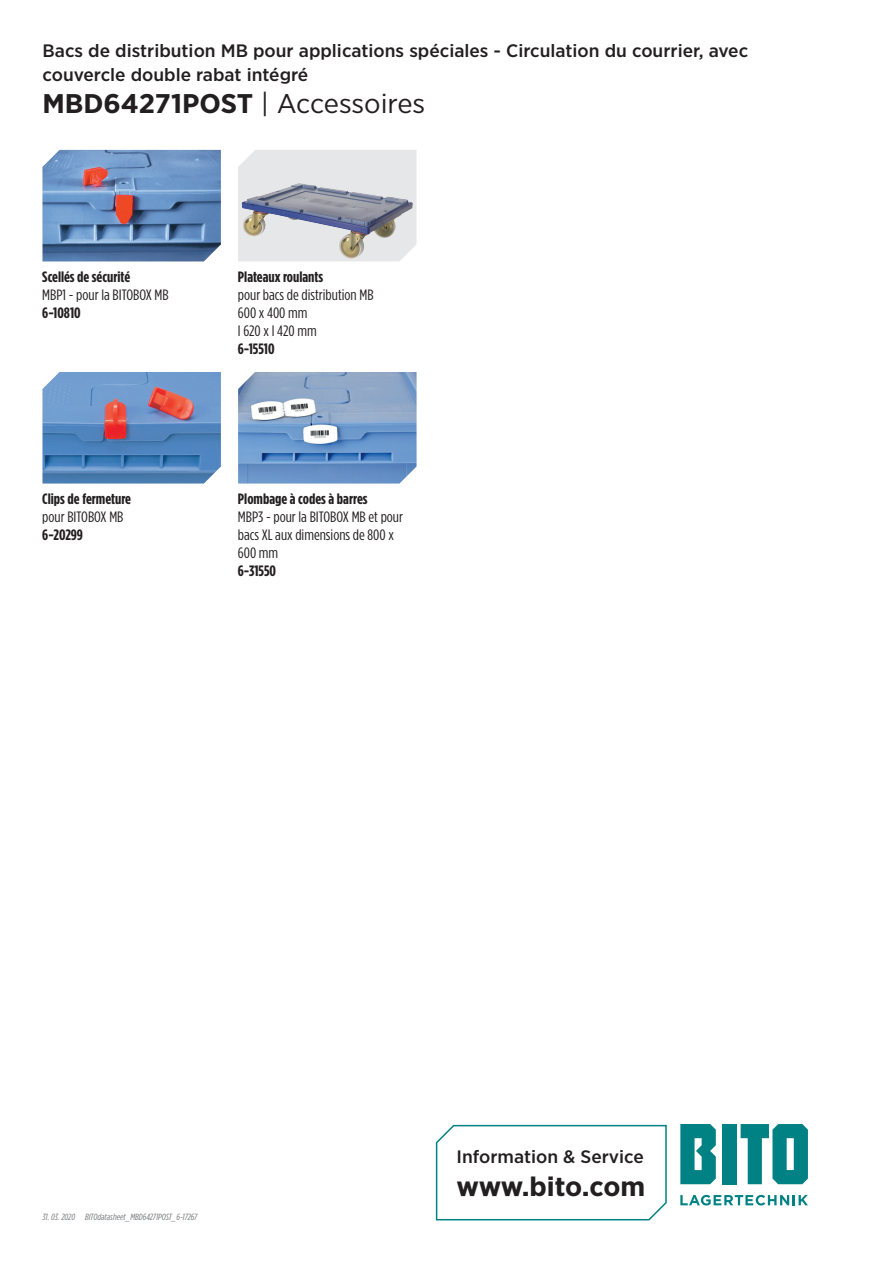
<style>
.page{position:relative;width:893px;height:1263px;background:#fff}
.page>*{position:absolute;margin:0;border:0;box-sizing:border-box;transform-origin:0 0}
.t1{font:700 27px "Gotham Narrow";color:#231f20;scale:1.1 1}
.t2{font:500 18px/24px "Gotham Narrow";color:#231f20;scale:1.1 1}
.t3{font:15px/18px "Gotham Condensed";color:#231f20;scale:1.1 1}
.t4{font:700 15px "Gotham Condensed";color:#231f20;scale:1.1 1}
.t5{font:italic 9px "Gotham Condensed";color:#76787b;scale:1.1 1}
.s1{font-weight:400}
</style>
<div class="page">
<svg style="left:680px;top:1195px;width:128px;height:10px"></svg>
<div style="left:723px;top:1124px;width:14px;height:60px;background:#008183"></div>
<svg style="left:680px;top:1124px;width:36px;height:60px;background:#229193"></svg>
<svg style="left:741px;top:1124px;width:67px;height:60px"></svg>
<svg style="left:435px;top:1124px;width:232px;height:97px"></svg>
<img style="left:238px;top:372px;width:178px;height:111px">
<img style="left:43px;top:372px;width:178px;height:111px">
<div style="left:238px;top:150px;width:178px;height:111px;background:#e6e7e9"></div>
<img style="left:241px;top:183px;width:172px;height:77px">
<img style="left:43px;top:150px;width:178px;height:111px">
<p class="t2" style="left:43px;top:38px;width:643px">Bacs de distribution MB pour applications spéciales - Circulation du courrier, avec couvercle double rabat intégré</p>
<h1 class="t1" style="left:43px;top:86px;width:350px">MBD64271POST <span class="s1">| Accessoires</span></h1>
<p class="t4" style="left:42px;top:268px;width:81px">Scellés de sécurité</p>
<p class="t3" style="left:42px;top:286px;width:116px">MBP1 - pour la BITOBOX MB</p>
<p class="t4" style="left:42px;top:304px;width:36px">6-10810</p>
<p class="t4" style="left:42px;top:490px;width:82px">Clips de fermeture</p>
<p class="t3" style="left:42px;top:508px;width:75px">pour BITOBOX MB</p>
<p class="t4" style="left:42px;top:526px;width:39px">6-20299</p>
<p class="t4" style="left:238px;top:268px;width:79px">Plateaux roulants</p>
<p class="t3" style="left:238px;top:285px;width:125px">pour bacs de distribution MB<br>600 x 400 mm<br>l 620 x l 420 mm</p>
<p class="t4" style="left:238px;top:340px;width:35px">6-15510</p>
<p class="t4" style="left:238px;top:490px;width:119px">Plombage à codes à barres</p>
<p class="t3" style="left:238px;top:508px;width:152px">MBP3 - pour la BITOBOX MB et pour bacs XL aux dimensions de 800 x<br>600 mm</p>
<p class="t4" style="left:238px;top:562px;width:36px">6-31550</p>
<p class="t5" style="left:43px;top:1212px;width:31px">31. 03. 2020</p>
<p class="t5" style="left:85px;top:1212px;width:103px">BITOdatasheet_MBD64271POST_6-17267</p>
<p class="t2" style="left:457px;top:1144px;width:172px">Information &amp; Service</p>
<h1 class="t1" style="left:457px;top:1169px;width:173px">www.bito.com</h1>
</div>
